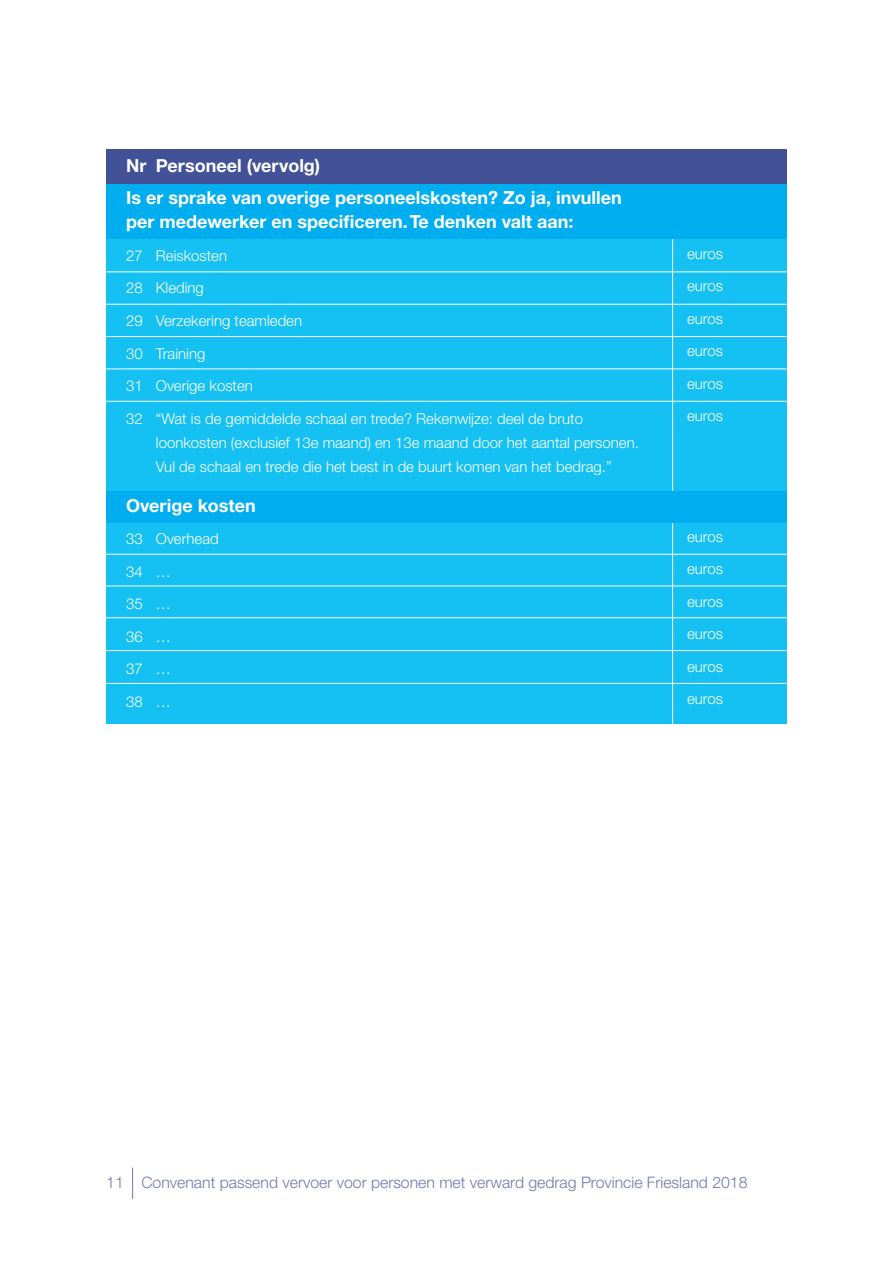
<style>
.page{position:relative;width:893px;height:1263px;background:#fff}
.page>*{position:absolute;margin:0;border:0;box-sizing:border-box;transform-origin:0 0}
.plat{font:700 18px/24px "Helvetica Neue CE";color:#fff}
.t1{font:300 15.9px "Helvetica Neue CE";color:#7477af}
.plat-2{font:300 15px/24px "Helvetica Neue CE";color:#fff}
</style>
<div class="page">
<div style="left:106px;top:149px;width:681px;height:35px;background:#435297"></div>
<div style="left:106px;top:216px;width:681px;height:275px;background:#15c0f2"></div>
<div style="left:106px;top:523px;width:681px;height:201px;background:#15c0f2"></div>
<hr style="left:106px;top:271px;width:681px;height:1px;background:#fff">
<hr style="left:106px;top:554px;width:681px;height:1px;background:#fff">
<hr style="left:106px;top:586px;width:681px;height:1px;background:#fff">
<hr style="left:106px;top:617px;width:681px;height:1px;background:#fff">
<hr style="left:106px;top:650px;width:681px;height:1px;background:#fff">
<hr style="left:106px;top:683px;width:681px;height:1px;background:#fff">
<hr style="left:106px;top:304px;width:681px;height:1px;background:#fff">
<hr style="left:106px;top:336px;width:681px;height:1px;background:#fff">
<hr style="left:106px;top:368px;width:681px;height:1px;background:#fff">
<hr style="left:106px;top:401px;width:681px;height:1px;background:#fff">
<hr style="left:672px;top:216px;width:1px;height:275px;background:#fff">
<hr style="left:672px;top:523px;width:1px;height:213px;background:#fff">
<div style="left:106px;top:184px;width:681px;height:55px;background:#00aeef"></div>
<div style="left:106px;top:491px;width:681px;height:32px;background:#00aeef"></div>
<hr style="left:132px;top:1168px;width:1px;height:31px;background:#7477af">
<p class="plat" style="left:126px;top:154px;width:196px">Nr Personeel (vervolg)</p>
<p class="plat" style="left:126px;top:186px;width:497px">Is er sprake van overige personeelskosten? Zo ja, invullen per medewerker en specificeren. Te denken valt aan:</p>
<p class="plat-2" style="left:126px;top:244px;width:102px">27 Reiskosten</p>
<p class="plat-2" style="left:126px;top:276px;width:79px">28 Kleding</p>
<p class="plat-2" style="left:126px;top:309px;width:177px">29 Verzekering teamleden</p>
<p class="plat-2" style="left:126px;top:341px;width:81px">30 Training</p>
<p class="plat-2" style="left:126px;top:374px;width:128px">31 Overige kosten</p>
<p class="plat-2" style="left:156px;top:406px;width:484px;text-indent:-30px">32 “Wat is de gemiddelde schaal en trede? Rekenwijze: deel de bruto loonkosten (exclusief 13e maand) en 13e maand door het aantal personen.<br>Vul de schaal en trede die het best in de buurt komen van het bedrag.”</p>
<p class="plat" style="left:126px;top:493px;width:131px">Overige kosten</p>
<p class="plat-2" style="left:126px;top:527px;width:94px">33 Overhead</p>
<p class="plat-2" style="left:126px;top:559px;width:46px">34 …</p>
<p class="plat-2" style="left:126px;top:592px;width:46px">35 …</p>
<p class="plat-2" style="left:126px;top:624px;width:46px">36 …</p>
<p class="plat-2" style="left:126px;top:657px;width:46px">37 …</p>
<p class="plat-2" style="left:126px;top:689px;width:46px">38 …</p>
<p class="plat-2" style="left:687px;top:241px;width:37px">euros</p>
<p class="plat-2" style="left:687px;top:274px;width:37px">euros</p>
<p class="plat-2" style="left:687px;top:306px;width:37px">euros</p>
<p class="plat-2" style="left:687px;top:339px;width:37px">euros</p>
<p class="plat-2" style="left:687px;top:371px;width:37px">euros</p>
<p class="plat-2" style="left:687px;top:404px;width:37px">euros</p>
<p class="plat-2" style="left:687px;top:524px;width:37px">euros</p>
<p class="plat-2" style="left:687px;top:557px;width:37px">euros</p>
<p class="plat-2" style="left:687px;top:589px;width:37px">euros</p>
<p class="plat-2" style="left:687px;top:622px;width:37px">euros</p>
<p class="plat-2" style="left:687px;top:654px;width:37px">euros</p>
<p class="plat-2" style="left:687px;top:687px;width:37px">euros</p>
<p class="t1" style="left:106px;top:1173px;width:643px">11 Convenant passend vervoer voor personen met verward gedrag Provincie Friesland 2018</p>
</div>
